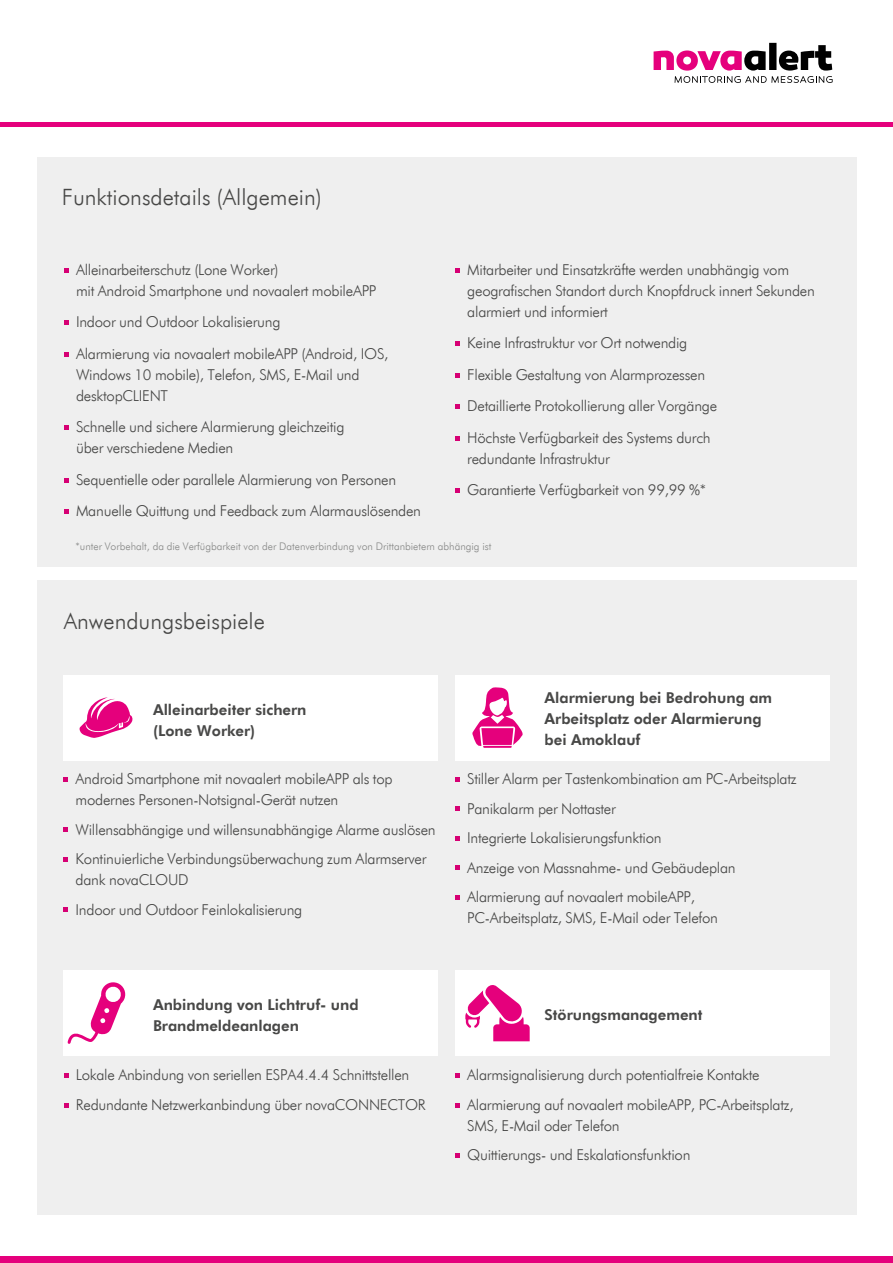
<style>
.page{position:relative;width:893px;height:1263px;background:#fff}
.page>*{position:absolute;margin:0;border:0;box-sizing:border-box;transform-origin:0 0}
.t1{font:22.5px "Futuri Light Regular SWFTE";color:#484847}
.t2{font:15px/29.5px "Futuri Light Regular SWFTE";letter-spacing:-.02em;color:#484847}
.t3{font:15px/21px "Futuri Bold SWFTE";color:#484847}
.t4{font:10.5px "Futuri Light Regular SWFTE";color:#878887}
</style>
<div class="page">
<div style="left:37px;top:158px;width:819px;height:409px;background:#efefef"></div>
<div style="left:37px;top:580px;width:819px;height:635px;background:#efefef"></div>
<hr style="left:0;top:122px;width:893px;height:4px;background:#e5007c">
<div style="left:0;top:1256px;width:893px;height:7px;background:#e5007c"></div>
<svg style="left:63px;top:777px;width:5px;height:5px"></svg>
<svg style="left:63px;top:827px;width:5px;height:5px"></svg>
<svg style="left:63px;top:857px;width:5px;height:5px"></svg>
<svg style="left:63px;top:907px;width:5px;height:5px"></svg>
<svg style="left:64px;top:1073px;width:5px;height:5px"></svg>
<svg style="left:64px;top:1103px;width:5px;height:5px"></svg>
<svg style="left:455px;top:1073px;width:5px;height:5px"></svg>
<svg style="left:455px;top:1103px;width:5px;height:5px"></svg>
<svg style="left:455px;top:1153px;width:5px;height:5px"></svg>
<svg style="left:455px;top:777px;width:5px;height:5px"></svg>
<svg style="left:455px;top:806px;width:5px;height:5px"></svg>
<svg style="left:455px;top:836px;width:5px;height:5px"></svg>
<svg style="left:455px;top:865px;width:5px;height:5px"></svg>
<svg style="left:455px;top:895px;width:5px;height:5px"></svg>
<svg style="left:64px;top:268px;width:5px;height:5px"></svg>
<svg style="left:64px;top:320px;width:5px;height:5px"></svg>
<svg style="left:64px;top:352px;width:5px;height:5px"></svg>
<svg style="left:64px;top:425px;width:5px;height:5px"></svg>
<svg style="left:64px;top:478px;width:5px;height:5px"></svg>
<svg style="left:64px;top:509px;width:5px;height:5px"></svg>
<svg style="left:455px;top:268px;width:5px;height:5px"></svg>
<svg style="left:455px;top:341px;width:5px;height:5px"></svg>
<svg style="left:455px;top:373px;width:5px;height:5px"></svg>
<svg style="left:455px;top:404px;width:5px;height:5px"></svg>
<svg style="left:455px;top:436px;width:5px;height:5px"></svg>
<svg style="left:455px;top:488px;width:5px;height:5px"></svg>
<div style="left:63px;top:675px;width:375px;height:85px;background:#fff"></div>
<svg style="left:79px;top:697px;width:54px;height:41px"></svg>
<div style="left:455px;top:675px;width:374px;height:85px;background:#fff"></div>
<svg style="left:472px;top:687px;width:51px;height:61px"></svg>
<div style="left:63px;top:971px;width:375px;height:85px;background:#fff"></div>
<div style="left:455px;top:971px;width:374px;height:85px;background:#fff"></div>
<svg style="left:465px;top:985px;width:65px;height:56px"></svg>
<svg style="left:654px;top:43px;width:179px;height:40px"></svg>
<svg style="left:67px;top:982px;width:59px;height:62px"></svg>
<h1 class="t1" style="left:62px;top:184px;width:262px">Funktionsdetails (Allgemein)</h1>
<p class="t2" style="left:76px;top:259px;width:302px;line-height:21px">Alleinarbeiterschutz (Lone Worker)<br>mit Android Smartphone und novaalert mobileAPP</p>
<p class="t2" style="left:76px;top:306px;width:314px;line-height:31.5px">Indoor und Outdoor Lokalisierung<br>Alarmierung via novaalert mobileAPP (Android, IOS,</p>
<p class="t2" style="left:76px;top:364px;width:285px;line-height:21px">Windows 10 mobile), Telefon, SMS, E-Mail und desktopCLIENT</p>
<p class="t2" style="left:76px;top:416px;width:270px;line-height:21px">Schnelle und sichere Alarmierung gleichzeitig über verschiedene Medien</p>
<p class="t2" style="left:76px;top:464px;width:347px;line-height:31.5px">Sequentielle oder parallele Alarmierung von Personen<br>Manuelle Quittung und Feedback zum Alarmauslösenden</p>
<p class="t2" style="left:467px;top:259px;width:349px;line-height:21px">Mitarbeiter und Einsatzkräfte werden unabhängig vom geografischen Standort durch Knopfdruck innert Sekunden alarmiert und informiert</p>
<p class="t2" style="left:467px;top:327px;width:251px;line-height:31.5px">Keine Infrastruktur vor Ort notwendig Flexible Gestaltung von Alarmprozessen Detaillierte Protokollierung aller Vorgänge Höchste Verfügbarkeit des Systems durch</p>
<p class="t2" style="left:467px;top:443px;width:240px;line-height:31.5px">redundante Infrastruktur<br>Garantierte Verfügbarkeit von 99,99 %*</p>
<p class="t4" style="left:76px;top:540px;width:417px">*unter Vorbehalt, da die Verfügbarkeit von der Datenverbindung von Drittanbietern abhängig ist</p>
<h1 class="t1" style="left:64px;top:608px;width:203px">Anwendungsbeispiele</h1>
<p class="t3" style="left:153px;top:699px;width:155px">Alleinarbeiter sichern (Lone Worker)</p>
<p class="t3" style="left:544px;top:687px;width:229px">Alarmierung bei Bedrohung am<br>Arbeitsplatz oder Alarmierung bei Amoklauf</p>
<p class="t2" style="left:76px;top:768px;width:318px;line-height:21px">Android Smartphone mit novaalert mobileAPP als top modernes Personen-Notsignal-Gerät nutzen</p>
<p class="t2" style="left:76px;top:814px;width:362px">Willensabhängige und willensunabhängige Alarme auslösen<br>Kontinuierliche Verbindungsüberwachung zum Alarmserver</p>
<p class="t2" style="left:76px;top:865px;width:228px">dank novaCLOUD<br>Indoor und Outdoor Feinlokalisierung</p>
<p class="t2" style="left:467px;top:764px;width:331px">Stiller Alarm per Tastenkombination am PC-Arbeitsplatz Panikalarm per Nottaster<br>Integrierte Lokalisierungsfunktion<br>Anzeige von Massnahme- und Gebäudeplan Alarmierung auf novaalert mobileAPP,</p>
<p class="t2" style="left:467px;top:903px;width:252px">PC-Arbeitsplatz, SMS, E-Mail oder Telefon</p>
<p class="t3" style="left:153px;top:993px;width:207px">Anbindung von Lichtruf- und<br>Brandmeldeanlagen</p>
<p class="t3" style="left:544px;top:1004px;width:159px">Störungsmanagement</p>
<p class="t2" style="left:76px;top:1060px;width:351px">Lokale Anbindung von seriellen ESPA4.4.4 Schnittstellen<br>Redundante Netzwerkanbindung über novaCONNECTOR</p>
<p class="t2" style="left:467px;top:1060px;width:328px">Alarmsignalisierung durch potentialfreie Kontakte<br>Alarmierung auf novaalert mobileAPP, PC-Arbeitsplatz,</p>
<p class="t2" style="left:467px;top:1111px;width:225px">SMS, E-Mail oder Telefon<br>Quittierungs- und Eskalationsfunktion</p>
</div>
